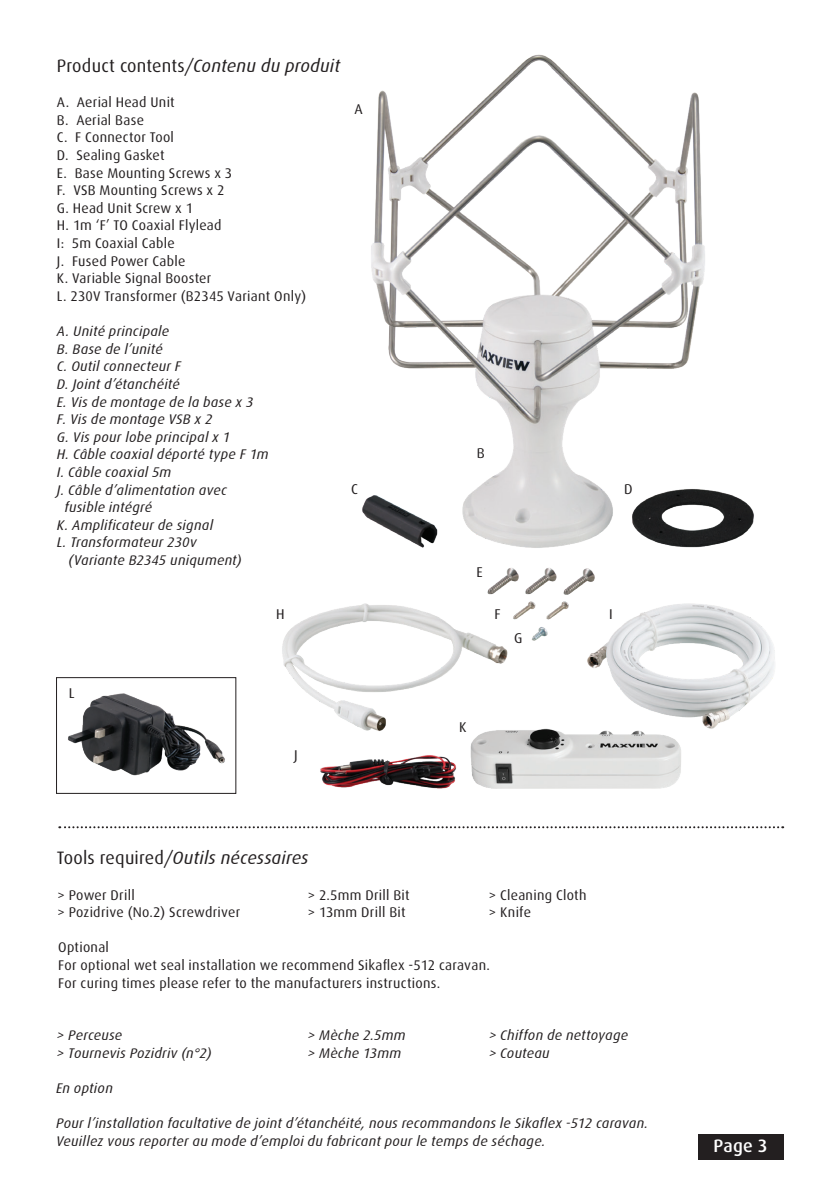
<style>
.page{position:relative;width:840px;height:1191px;background:#fff}
.page>*{position:absolute;margin:0;border:0;box-sizing:border-box;transform-origin:0 0}
.t1{font:18px "Dax";letter-spacing:.01em;color:#231f20}
.t2{font:italic 18px "Dax";letter-spacing:.005em;color:#231f20}
.t3{font:500 18px "Dax";color:#fff}
.t4{font:14.2px "Dax";color:#231f20}
.t5{font:italic 14px/17.6px "Dax";letter-spacing:.02em;color:#231f20}
.t6{font:14px/17.6px "Dax";letter-spacing:.02em;color:#231f20}
.s1{font-style:italic}
.s2{font-style:normal}
</style>
<div class="page">
<div style="left:697px;top:1134px;width:85px;height:26px;background:#231f20"></div>
<div style="left:56px;top:677px;width:180px;height:117px;border:1px solid #231f20"></div>
<img style="left:282px;top:54px;width:493px;height:735px">
<svg style="left:59px;top:826px;width:723px;height:2px"></svg>
<img style="left:68px;top:684px;width:169px;height:108px">
<p class="t1" style="left:57px;top:56px;width:284px">Product contents/<span class="s1">Contenu du produit</span></p>
<p class="t6" style="left:57px;top:94px;width:250px">A. Aerial Head Unit<br>B. Aerial Base<br>C. F Connector Tool<br>D. Sealing Gasket<br>E. Base Mounting Screws x 3<br>F. VSB Mounting Screws x 2<br>G. Head Unit Screw x 1<br>H. 1m ‘F’ TO Coaxial Flylead<br>I: 5m Coaxial Cable<br>J. Fused Power Cable<br>K. Variable Signal Booster<br>L. 230V Transformer (B2345 Variant Only)</p>
<p class="t5" style="left:57px;top:322px;width:114px">A. Unité principale</p>
<p class="t5" style="left:57px;top:340px;width:107px">B. Base de l’unité</p>
<p class="t5" style="left:57px;top:358px;width:126px">C. Outil connecteur F</p>
<p class="t5" style="left:57px;top:375px;width:124px">D. Joint d’étanchéité</p>
<p class="t5" style="left:57px;top:393px;width:198px">E. Vis de montage de la base x 3</p>
<p class="t5" style="left:57px;top:410px;width:157px">F. Vis de montage VSB x 2</p>
<p class="t5" style="left:57px;top:428px;width:175px">G. Vis pour lobe principal x 1</p>
<p class="t5" style="left:57px;top:446px;width:213px">H. Câble coaxial déporté type F 1m</p>
<p class="t5" style="left:57px;top:463px;width:116px">I. Câble coaxial 5m</p>
<p class="t5" style="left:57px;top:481px;width:171px">J. Câble d’alimentation avec</p>
<p class="t5" style="left:65px;top:498px;width:89px">fusible intégré</p>
<p class="t5" style="left:57px;top:516px;width:157px">K. Amplificateur de signal</p>
<p class="t5" style="left:57px;top:534px;width:141px">L. Transformateur 230v</p>
<p class="t5" style="left:68px;top:551px;width:175px">(Variante B2345 uniqument)</p>
<p class="t4" style="left:354px;top:101px;width:10px">A</p>
<p class="t4" style="left:351px;top:481px;width:8px">C</p>
<p class="t4" style="left:276px;top:606px;width:10px">H</p>
<p class="t4" style="left:69px;top:685px;width:7px">L</p>
<p class="t4" style="left:294px;top:747px;width:5px">J</p>
<p class="t4" style="left:476px;top:445px;width:9px">B</p>
<p class="t4" style="left:476px;top:564px;width:8px">E</p>
<p class="t4" style="left:494px;top:606px;width:8px">F</p>
<p class="t4" style="left:514px;top:630px;width:10px">G</p>
<p class="t4" style="left:459px;top:719px;width:9px">K</p>
<p class="t4" style="left:623px;top:481px;width:10px">D</p>
<p class="t4" style="left:609px;top:606px;width:5px">I</p>
<p class="t2" style="left:57px;top:848px;width:253px"><span class="s2">Tools required/</span>Outils nécessaires</p>
<p class="t6" style="left:57px;top:886px;width:184px">&gt; Power Drill<br>&gt; Pozidrive (No.2) Screwdriver</p>
<p class="t6" style="left:58px;top:938px;width:433px">Optional<br>For optional wet seal installation we recommend Sikaflex -512 caravan.<br>For curing times please refer to the manufacturers instructions.</p>
<p class="t6" style="left:307px;top:886px;width:103px">&gt; 2.5mm Drill Bit &gt; 13mm Drill Bit</p>
<p class="t6" style="left:488px;top:886px;width:99px">&gt; Cleaning Cloth &gt; Knife</p>
<p class="t5" style="left:307px;top:1026px;width:99px">&gt; Mèche 2.5mm &gt; Mèche 13mm</p>
<p class="t5" style="left:488px;top:1026px;width:140px">&gt; Chiffon de nettoyage &gt; Couteau</p>
<p class="t5" style="left:57px;top:1026px;width:156px">&gt; Perceuse<br>&gt; Tournevis Pozidriv (n°2)</p>
<p class="t5" style="left:56px;top:1079px;width:58px">En option</p>
<p class="t5" style="left:56px;top:1114px;width:593px">Pour l’installation facultative de joint d’étanchéité, nous recommandons le Sikaflex -512 caravan.<br>Veuillez vous reporter au mode d’emploi du fabricant pour le temps de séchage.</p>
<p class="t3" style="left:713px;top:1135px;width:55px">Page 3</p>
</div>
